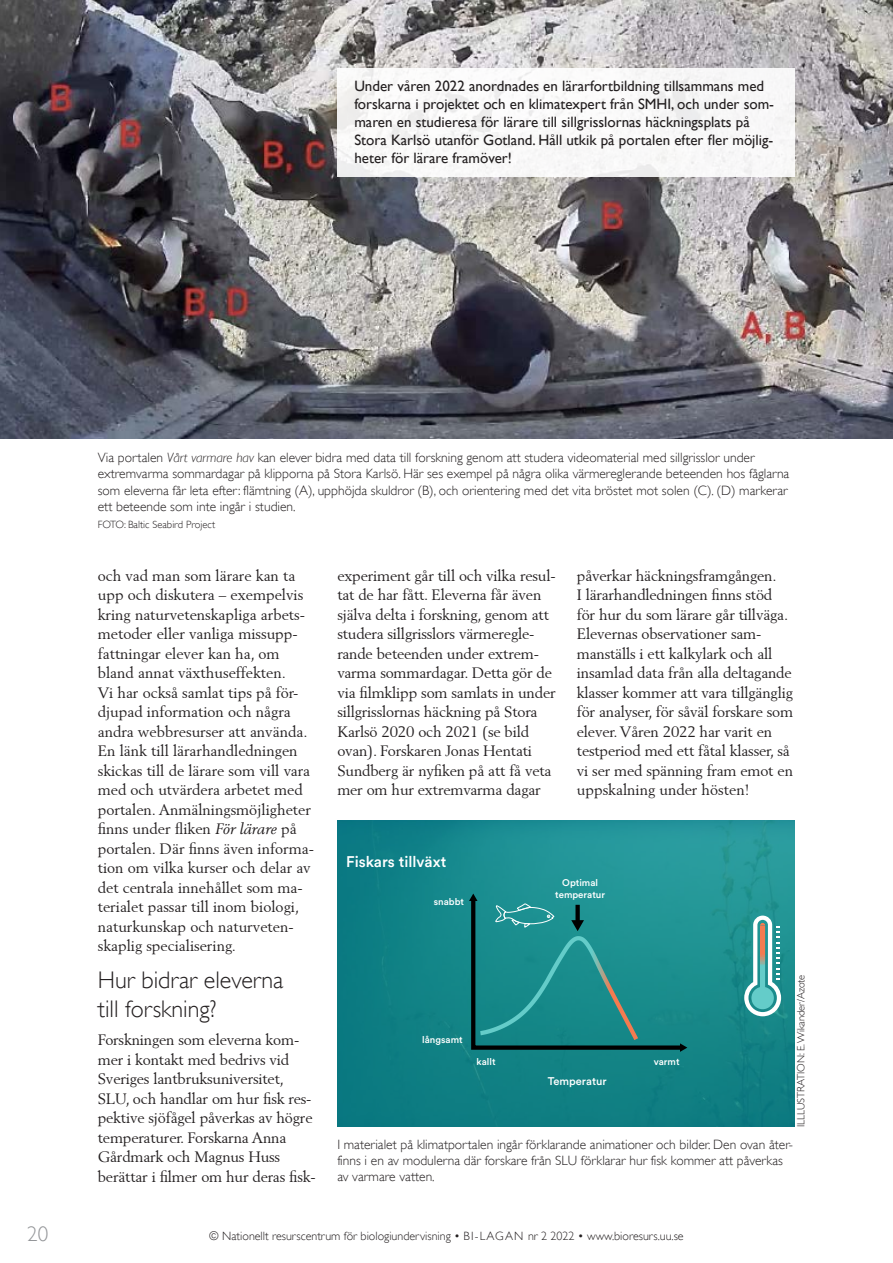
<style>
.page{position:relative;width:893px;height:1263px;background:#fff}
.page>*{position:absolute;margin:0;border:0;box-sizing:border-box;transform-origin:0 0}
.t1{font:300 24px/28.8px "Gill Alt One";color:#231f20}
.t2{font:300 21px "Gill Alt One";color:#939598}
.t3{font:500 15.3px "Circular Std";color:#fff}
.t4{font:15px/19.5px "Berling";letter-spacing:-.01em;color:#231f20}
.t5{font:15px/18px "Gill Alt One";color:#231f20}
.t6{font:300 13.5px/16.2px "Gill Alt One";color:#231f20}
.t7{font:300 12px "Gill Alt One";color:#231f20}
.t8{font:500 11.1px "Circular Std";color:#fff}
.t9{font:300 10.5px "Gill Alt One";color:#231f20}
.t10{font:500 9.6px/11.6px "Circular Std";color:#fff;text-align:center}
.s1{font-style:italic}
</style>
<div class="page">
<img style="left:0;top:0;width:893px;height:438px">
<div style="left:337px;top:68px;width:458px;height:108px;background:#f8f8f8"></div>
<svg style="left:337px;top:820px;width:457px;height:307px;background:#15868a"></svg>
<svg style="left:744px;top:915px;width:37px;height:101px"></svg>
<svg style="left:469px;top:893px;width:218px;height:159px;background:#1c8787"></svg>
<p class="t5" style="left:354px;top:78px;width:421px">Under våren 2022 anordnades en lärarfortbildning tillsammans med forskarna i projektet och en klimatexpert från SMHI, och under som&shy;maren en studieresa för lärare till sillgrisslornas häckningsplats på Stora Karlsö utanför Gotland. Håll utkik på portalen efter fler möjlig&shy;heter för lärare framöver!</p>
<p class="t6" style="left:98px;top:451px;width:693px">Via portalen <span class="s1">Vårt varmare hav</span> kan elever bidra med data till forskning genom att studera videomaterial med sillgrisslor under extremvarma sommardagar på klipporna på Stora Karlsö. Här ses exempel på några olika värmereglerande beteenden hos fåglarna som eleverna får leta efter: flämtning (A), upphöjda skuldror (B), och orientering med det vita bröstet mot solen (C). (D) markerar ett beteende som inte ingår i studien.</p>
<p class="t9" style="left:98px;top:520px;width:119px">FOTO: Baltic Seabird Project</p>
<p class="t4" style="left:98px;top:567px;width:218px">och vad man som lärare kan ta upp och diskutera – exempelvis kring naturvetenskapliga arbets&shy;metoder eller vanliga missupp&shy;fattningar elever kan ha, om bland annat växthuseffekten.<br>Vi har också samlat tips på för&shy;djupad information och några andra webbresurser att använda.<br>En länk till lärarhandledningen skickas till de lärare som vill vara med och utvärdera arbetet med portalen. Anmälningsmöjligheter finns under fliken <span class="s1">För lärare</span> på portalen. Där finns även informa&shy;tion om vilka kurser och delar av det centrala innehållet som ma&shy;terialet passar till inom biologi, naturkunskap och naturveten&shy;skaplig specialisering.</p>
<h1 class="t1" style="left:98px;top:968px;width:187px">Hur bidrar eleverna till forskning?</h1>
<p class="t4" style="left:98px;top:1031px;width:219px">Forskningen som eleverna kom&shy;mer i kontakt med bedrivs vid<br>Sveriges lantbruksuniversitet,<br>SLU, och handlar om hur fisk res&shy;pektive sjöfågel påverkas av högre temperaturer. Forskarna Anna<br>Gårdmark och Magnus Huss berättar i filmer om hur deras fisk-</p>
<p class="t4" style="left:337px;top:567px;width:220px">experiment går till och vilka resul&shy;tat de har fått. Eleverna får även själva delta i forskning, genom att studera sillgrisslors värmeregle&shy;rande beteenden under extrem&shy;varma sommardagar. Detta gör de via filmklipp som samlats in under sillgrisslornas häckning på Stora<br>Karlsö 2020 och 2021 (se bild ovan). Forskaren Jonas Hentati<br>Sundberg är nyfiken på att få veta mer om hur extremvarma dagar</p>
<p class="t4" style="left:577px;top:567px;width:218px">påverkar häckningsframgången.<br>I lärarhandledningen finns stöd för hur du som lärare går tillväga.<br>Elevernas observationer sam&shy;manställs i ett kalkylark och all insamlad data från alla deltagande klasser kommer att vara tillgänglig för analyser, för såväl forskare som elever. Våren 2022 har varit en testperiod med ett fåtal klasser, så vi ser med spänning fram emot en uppskalning under hösten!</p>
<p class="t3" style="left:346px;top:856px;width:102px">Fiskars tillväxt</p>
<p class="t10" style="left:434px;top:896px;width:32px">snabbt</p>
<p class="t10" style="left:555px;top:877px;width:51px">Optimal temperatur</p>
<p class="t10" style="left:422px;top:1035px;width:42px">långsamt</p>
<p class="t10" style="left:477px;top:1057px;width:20px">kallt</p>
<p class="t10" style="left:654px;top:1057px;width:27px">varmt</p>
<p class="t8" style="left:548px;top:1077px;width:60px">Temperatur</p>
<p class="t9" style="left:797px;top:1127px;width:154px;rotate:-90deg">ILLLUSTRATION: E. Wikander/Azote</p>
<p class="t6" style="left:337px;top:1137px;width:457px">I materialet på klimatportalen ingår förklarande animationer och bilder. Den ovan åter&shy;finns i en av modulerna där forskare från SLU förklarar hur fisk kommer att påverkas av varmare vatten.</p>
<h2 class="t2" style="left:27px;top:1225px;width:22px">20</h2>
<p class="t7" style="left:209px;top:1231px;width:476px">© Nationellt resurscentrum för biologiundervisning • BI-LAGAN nr 2 2022 • www.bioresurs.uu.se</p>
</div>
